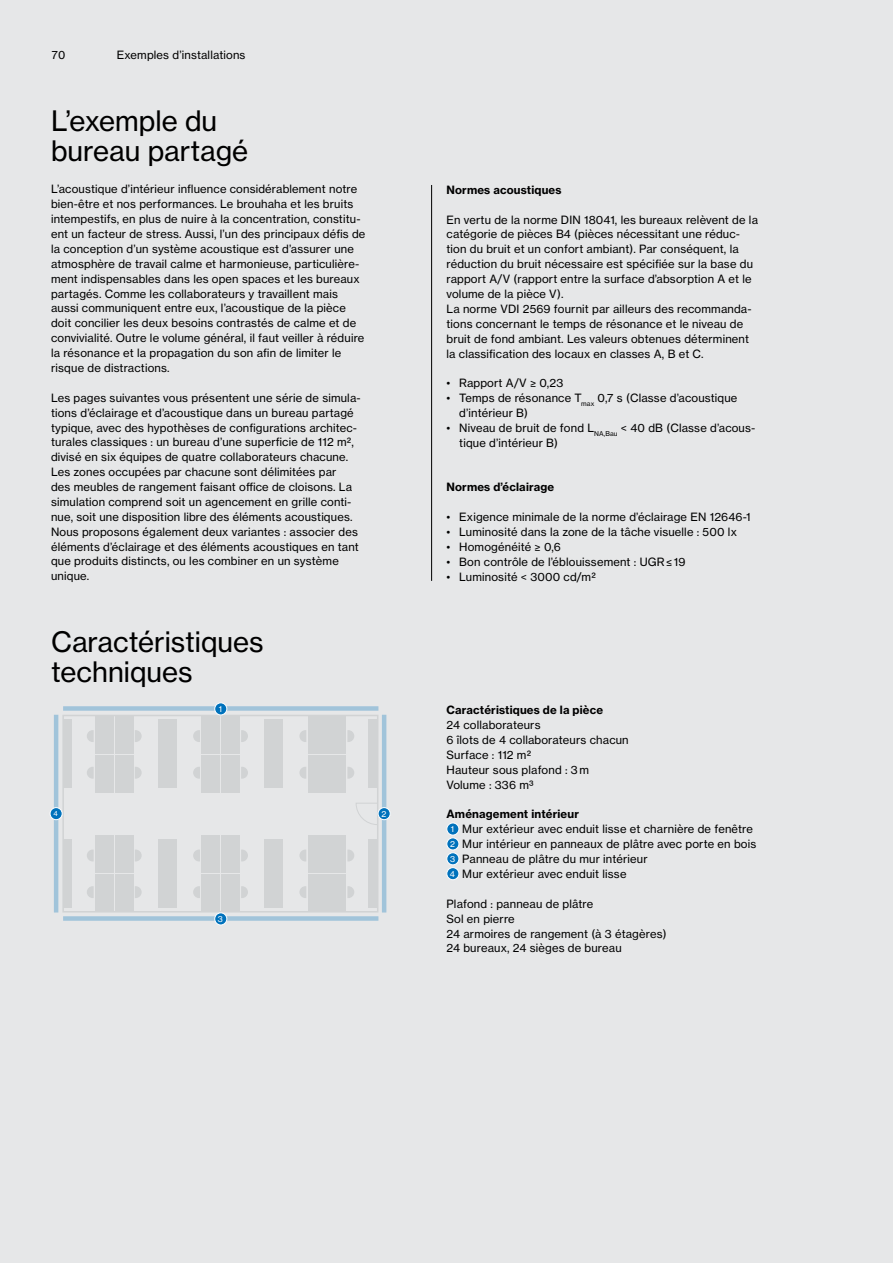
<style>
.page{position:relative;width:893px;height:1263px;background:#e6e7e8}
.page>*{position:absolute;margin:0;border:0;box-sizing:border-box;transform-origin:0 0}
.t1{font:27.75px/30px "N Haas Grotesk TX Pro 55 Rg";color:#000}
.t2{font:11.25px/14.9px "N Haas Grotesk TX Pro 55 Rg";letter-spacing:.015em;color:#000}
.t3{font:11.25px "N Haas Grotesk TX Pro 75 Bd";letter-spacing:.015em;color:#000}
.t4{font:8.25px/14.9px "N Haas Grotesk TX Pro 55 Rg";color:#fff;text-align:justify}
.t5{font:6.9px "N Haas Grotesk TX Pro 55 Rg";color:#fff}
</style>
<div class="page">
<hr style="left:431px;top:185px;width:1px;height:396px;background:#000">
<div style="left:368px;top:839px;width:9px;height:68px;background:#d1d3d4"></div>
<div style="left:63px;top:839px;width:9px;height:68px;background:#d1d3d4"></div>
<svg style="left:356px;top:803px;width:19px;height:22px"></svg>
<div style="left:158px;top:839px;width:18px;height:68px;background:#d1d3d4"></div>
<div style="left:264px;top:839px;width:19px;height:68px;background:#d1d3d4"></div>
<svg style="left:135px;top:850px;width:7px;height:11px"></svg>
<svg style="left:135px;top:886px;width:7px;height:12px"></svg>
<svg style="left:87px;top:886px;width:7px;height:12px"></svg>
<svg style="left:87px;top:850px;width:7px;height:11px"></svg>
<div style="left:95px;top:835px;width:19px;height:38px;background:#d1d3d4"></div>
<div style="left:95px;top:874px;width:19px;height:38px;background:#d1d3d4"></div>
<div style="left:115px;top:835px;width:19px;height:38px;background:#d1d3d4"></div>
<div style="left:115px;top:874px;width:19px;height:38px;background:#d1d3d4"></div>
<svg style="left:347px;top:850px;width:7px;height:11px"></svg>
<svg style="left:347px;top:886px;width:7px;height:12px"></svg>
<svg style="left:299px;top:886px;width:7px;height:12px"></svg>
<svg style="left:299px;top:850px;width:7px;height:11px"></svg>
<div style="left:308px;top:835px;width:18px;height:38px;background:#d1d3d4"></div>
<div style="left:308px;top:874px;width:18px;height:38px;background:#d1d3d4"></div>
<div style="left:328px;top:835px;width:18px;height:38px;background:#d1d3d4"></div>
<div style="left:328px;top:874px;width:18px;height:38px;background:#d1d3d4"></div>
<svg style="left:241px;top:850px;width:7px;height:11px"></svg>
<svg style="left:241px;top:886px;width:7px;height:12px"></svg>
<svg style="left:193px;top:886px;width:7px;height:12px"></svg>
<svg style="left:193px;top:850px;width:7px;height:11px"></svg>
<div style="left:201px;top:835px;width:19px;height:38px;background:#d1d3d4"></div>
<div style="left:201px;top:874px;width:19px;height:38px;background:#d1d3d4"></div>
<div style="left:221px;top:835px;width:19px;height:38px;background:#d1d3d4"></div>
<div style="left:221px;top:874px;width:19px;height:38px;background:#d1d3d4"></div>
<div style="left:158px;top:719px;width:18px;height:69px;background:#d1d3d4"></div>
<div style="left:264px;top:719px;width:19px;height:69px;background:#d1d3d4"></div>
<svg style="left:135px;top:730px;width:7px;height:12px"></svg>
<svg style="left:135px;top:767px;width:7px;height:12px"></svg>
<svg style="left:87px;top:767px;width:7px;height:12px"></svg>
<svg style="left:87px;top:730px;width:7px;height:12px"></svg>
<div style="left:95px;top:716px;width:19px;height:37px;background:#d1d3d4"></div>
<div style="left:95px;top:755px;width:19px;height:37px;background:#d1d3d4"></div>
<div style="left:115px;top:716px;width:19px;height:37px;background:#d1d3d4"></div>
<div style="left:115px;top:755px;width:19px;height:37px;background:#d1d3d4"></div>
<svg style="left:347px;top:730px;width:7px;height:12px"></svg>
<svg style="left:347px;top:767px;width:7px;height:12px"></svg>
<svg style="left:299px;top:767px;width:7px;height:12px"></svg>
<svg style="left:299px;top:730px;width:7px;height:12px"></svg>
<div style="left:308px;top:716px;width:18px;height:37px;background:#d1d3d4"></div>
<div style="left:308px;top:755px;width:18px;height:37px;background:#d1d3d4"></div>
<div style="left:328px;top:716px;width:18px;height:37px;background:#d1d3d4"></div>
<div style="left:328px;top:755px;width:18px;height:37px;background:#d1d3d4"></div>
<svg style="left:241px;top:730px;width:7px;height:12px"></svg>
<svg style="left:241px;top:767px;width:7px;height:12px"></svg>
<svg style="left:193px;top:767px;width:7px;height:12px"></svg>
<svg style="left:193px;top:730px;width:7px;height:12px"></svg>
<div style="left:201px;top:716px;width:19px;height:37px;background:#d1d3d4"></div>
<div style="left:201px;top:755px;width:19px;height:37px;background:#d1d3d4"></div>
<div style="left:221px;top:716px;width:19px;height:37px;background:#d1d3d4"></div>
<div style="left:221px;top:755px;width:19px;height:37px;background:#d1d3d4"></div>
<div style="left:368px;top:719px;width:9px;height:69px;background:#d1d3d4"></div>
<div style="left:63px;top:719px;width:9px;height:69px;background:#d1d3d4"></div>
<div style="left:62px;top:715px;width:316px;height:197px;border:2px solid #d1d3d4"></div>
<div style="left:63px;top:916px;width:315px;height:5px;background:#a1c4da"></div>
<div style="left:63px;top:706px;width:315px;height:5px;background:#a1c4da"></div>
<div style="left:215px;top:913px;width:12px;height:12px;background:#0072bc;border-radius:50%"></div>
<div style="left:214px;top:912px;width:13px;height:13px;border:1px solid #fff;border-radius:50%"></div>
<div style="left:215px;top:703px;width:12px;height:12px;background:#0072bc;border-radius:50%"></div>
<div style="left:214px;top:702px;width:13px;height:13px;border:1px solid #fff;border-radius:50%"></div>
<hr style="left:382px;top:715px;width:4px;height:197px;background:#a1c4da">
<div style="left:378px;top:807px;width:12px;height:13px;background:#0072bc;border-radius:50%"></div>
<div style="left:378px;top:807px;width:12px;height:13px;border:1px solid #fff;border-radius:50%"></div>
<hr style="left:54px;top:715px;width:4px;height:197px;background:#a1c4da">
<div style="left:50px;top:807px;width:12px;height:13px;background:#0072bc;border-radius:50%"></div>
<div style="left:50px;top:807px;width:13px;height:13px;border:1px solid #fff;border-radius:50%"></div>
<div style="left:447px;top:823px;width:12px;height:12px;background:#0072bc;border-radius:50%"></div>
<div style="left:446px;top:823px;width:13px;height:12px;border:1px solid #fff;border-radius:50%"></div>
<div style="left:447px;top:838px;width:12px;height:12px;background:#0072bc;border-radius:50%"></div>
<div style="left:446px;top:837px;width:13px;height:13px;border:1px solid #fff;border-radius:50%"></div>
<div style="left:447px;top:853px;width:12px;height:12px;background:#0072bc;border-radius:50%"></div>
<div style="left:446px;top:852px;width:13px;height:13px;border:1px solid #fff;border-radius:50%"></div>
<div style="left:447px;top:868px;width:12px;height:12px;background:#0072bc;border-radius:50%"></div>
<div style="left:446px;top:867px;width:13px;height:13px;border:1px solid #fff;border-radius:50%"></div>
<p class="t2" style="left:51px;top:48px;width:16px">70</p>
<p class="t2" style="left:117px;top:48px;width:130px">Exemples d’installations</p>
<h1 class="t1" style="left:51px;top:106px;width:199px">L’exemple du bureau partagé</h1>
<p class="t2" style="left:51px;top:182px;width:316px">L’acoustique d’intérieur influence considérablement notre bien-être et nos performances. Le brouhaha et les bruits intempestifs, en plus de nuire à la concentration, constitu&shy;ent un facteur de stress. Aussi, l’un des principaux défis de la conception d’un système acoustique est d’assurer une atmosphère de travail calme et harmonieuse, particulière&shy;ment indispensables dans les open spaces et les bureaux partagés. Comme les collaborateurs y travaillent mais aussi communiquent entre eux, l’acoustique de la pièce doit concilier les deux besoins contrastés de calme et de convivialité. Outre le volume général, il faut veiller à réduire la résonance et la propagation du son afin de limiter le risque de distractions.</p>
<p class="t2" style="left:51px;top:390px;width:311px">Les pages suivantes vous présentent une série de simula&shy;tions d’éclairage et d’acoustique dans un bureau partagé typique, avec des hypothèses de configurations architec&shy;turales classiques : un bureau d’une superficie de 112 m², divisé en six équipes de quatre collaborateurs chacune.<br>Les zones occupées par chacune sont délimitées par<br>des meubles de rangement faisant office de cloisons. La simulation comprend soit un agencement en grille conti&shy;nue, soit une disposition libre des éléments acoustiques.<br>Nous proposons également deux variantes : associer des éléments d’éclairage et des éléments acoustiques en tant que produits distincts, ou les combiner en un système unique.</p>
<h1 class="t1" style="left:51px;top:627px;width:214px">Caractéristiques techniques</h1>
<p class="t4" style="left:219px;top:702px;width:5px">1</p>
<p class="t5" style="left:54px;top:809px;width:6px">4</p>
<p class="t4" style="left:381px;top:806px;width:6px">2</p>
<p class="t4" style="left:218px;top:912px;width:7px">3</p>
<p class="t3" style="left:446px;top:183px;width:117px">Normes acoustiques</p>
<p class="t2" style="left:446px;top:212px;width:313px">En vertu de la norme DIN 18041, les bureaux relèvent de la catégorie de pièces B4 (pièces nécessitant une réduc&shy;tion du bruit et un confort ambiant). Par conséquent, la réduction du bruit nécessaire est spécifiée sur la base du rapport A/V (rapport entre la surface d’absorption A et le volume de la pièce V).<br>La norme VDI 2569 fournit par ailleurs des recommanda&shy;tions concernant le temps de résonance et le niveau de bruit de fond ambiant. Les valeurs obtenues déterminent la classification des locaux en classes A, B et C.</p>
<p class="t2" style="left:446px;top:376px;width:118px">• Rapport A/V ≥ 0,23</p>
<p class="t2" style="left:459px;top:391px;width:280px;text-indent:-13px">• Temps de résonance T<sub>max</sub> 0,7 s (Classe d’acoustique d’intérieur B)</p>
<p class="t2" style="left:459px;top:420px;width:298px;text-indent:-13px">• Niveau de bruit de fond L<sub>NA,Bau</sub> &lt; 40 dB (Classe d’acous&shy;tique d’intérieur B)</p>
<p class="t3" style="left:446px;top:480px;width:109px">Normes d’éclairage</p>
<p class="t2" style="left:446px;top:510px;width:306px">• Exigence minimale de la norme d’éclairage EN 12646-1</p>
<p class="t2" style="left:446px;top:524px;width:292px">• Luminosité dans la zone de la tâche visuelle : 500 lx</p>
<p class="t2" style="left:446px;top:539px;width:116px">• Homogénéité ≥ 0,6</p>
<p class="t2" style="left:446px;top:554px;width:241px">• Bon contrôle de l’éblouissement : UGR ≤ 19</p>
<p class="t2" style="left:446px;top:569px;width:151px">• Luminosité &lt; 3000 cd/m²</p>
<p class="t3" style="left:446px;top:703px;width:158px">Caractéristiques de la pièce</p>
<p class="t2" style="left:446px;top:718px;width:184px">24 collaborateurs<br>6 îlots de 4 collaborateurs chacun<br>Surface : 112 m²<br>Hauteur sous plafond : 3 m<br>Volume : 336 m³</p>
<p class="t3" style="left:446px;top:807px;width:134px">Aménagement intérieur</p>
<p class="t2" style="left:462px;top:822px;width:295px">Mur extérieur avec enduit lisse et charnière de fenêtre Mur intérieur en panneaux de plâtre avec porte en bois Panneau de plâtre du mur intérieur<br>Mur extérieur avec enduit lisse</p>
<p class="t2" style="left:446px;top:896px;width:222px">Plafond : panneau de plâtre<br>Sol en pierre<br>24 armoires de rangement (à 3 étagères)<br>24 bureaux, 24 sièges de bureau</p>
<p class="t4" style="left:450px;top:822px;width:7px">1<br>2<br>3<br>4</p>
</div>
